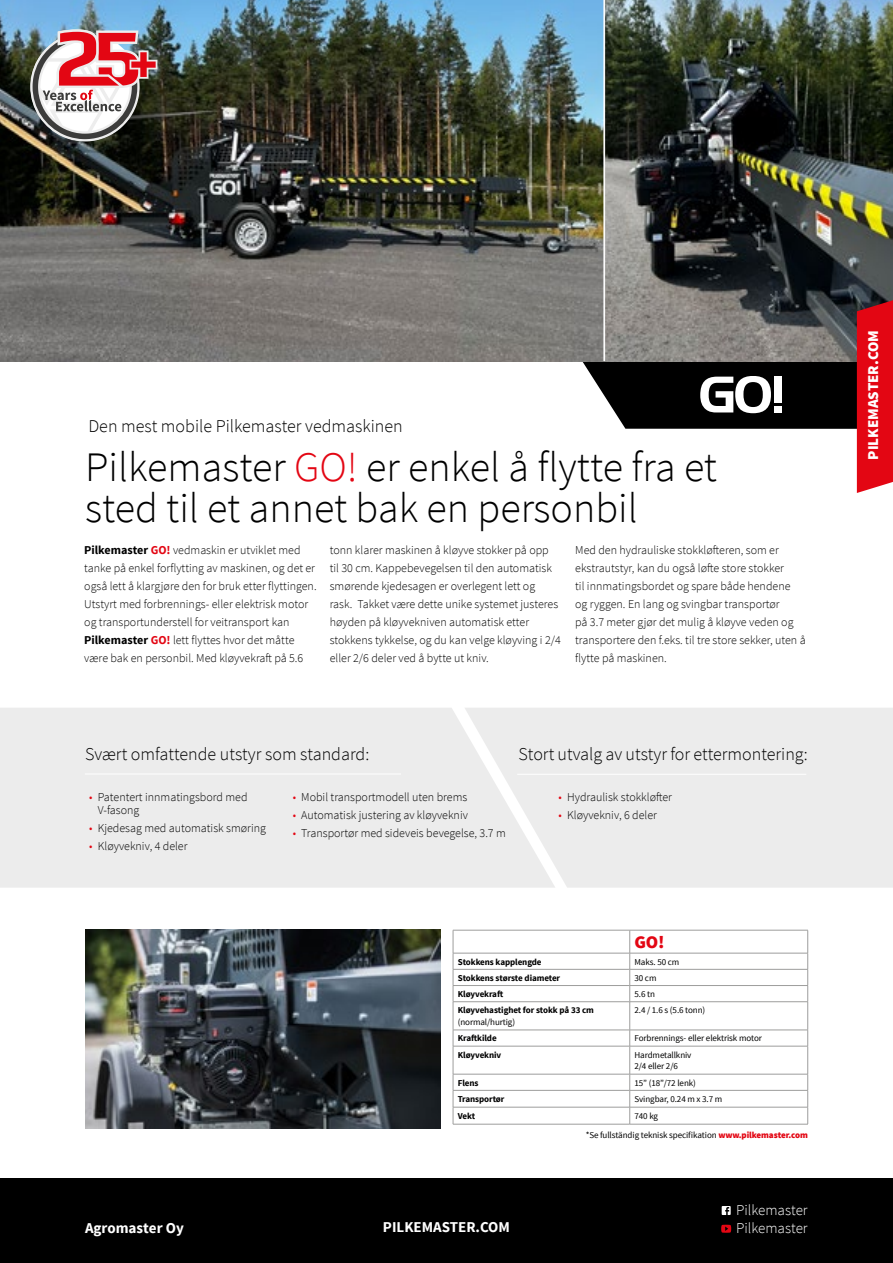
<style>
.page{position:relative;width:893px;height:1263px;background:#fff}
.page>*{position:absolute;margin:0;border:0;box-sizing:border-box;transform-origin:0 0}
.t1{font:300 42px/40.5px "Source Sans Pro";color:#000}
.t2{font:300 18px "Source Sans Pro";color:#000}
.t3{font:900 18px "Source Sans Pro";color:#e30613}
.t4{font:700 15px "Source Sans Pro";color:#fff}
.t5{font:300 15px "Source Sans Pro";color:#fff}
.t6{font:900 15px "Source Sans Pro";color:#fff}
.t7{font:300 12px/18px "Source Sans Pro";color:#000}
.t8{font:9px/11.9px "Source Sans Pro";letter-spacing:-.01em;color:#000}
.t9{font:700 9px "Source Sans Pro";letter-spacing:-.01em;color:#000}
.s1{color:#e30613}
.s2{font-weight:700}
.s3{font-weight:700;color:#e30613}
.s4{font-weight:900;color:#e30613}
</style>
<div class="page">
<div style="left:0;top:708px;width:464px;height:180px;background:#ececec"></div>
<div style="left:464px;top:708px;width:429px;height:180px;background:#ececec"></div>
<div style="left:0;top:1179px;width:893px;height:84px;background:#000"></div>
<hr style="left:85px;top:774px;width:316px;height:1px;background:#fff">
<hr style="left:517px;top:774px;width:289px;height:1px;background:#fff">
<svg style="left:721px;top:1225px;width:10px;height:8px"></svg>
<svg style="left:722px;top:1206px;width:9px;height:9px"></svg>
<img style="left:85px;top:930px;width:355px;height:198px">
<svg style="left:454px;top:931px;width:353px;height:193px"></svg>
<hr style="left:453px;top:930px;width:177px;height:1px;background:#9d9d9c">
<hr style="left:630px;top:930px;width:178px;height:1px;background:#9d9d9c">
<hr style="left:453px;top:953px;width:177px;height:1px;background:#9d9d9c">
<hr style="left:630px;top:953px;width:178px;height:1px;background:#9d9d9c">
<hr style="left:453px;top:969px;width:177px;height:1px;background:#9d9d9c">
<hr style="left:630px;top:969px;width:178px;height:1px;background:#9d9d9c">
<hr style="left:453px;top:985px;width:177px;height:1px;background:#9d9d9c">
<hr style="left:630px;top:985px;width:178px;height:1px;background:#9d9d9c">
<hr style="left:453px;top:1001px;width:177px;height:1px;background:#9d9d9c">
<hr style="left:630px;top:1001px;width:178px;height:1px;background:#9d9d9c">
<hr style="left:453px;top:1030px;width:177px;height:1px;background:#9d9d9c">
<hr style="left:630px;top:1030px;width:178px;height:1px;background:#9d9d9c">
<hr style="left:453px;top:1046px;width:177px;height:1px;background:#9d9d9c">
<hr style="left:630px;top:1046px;width:178px;height:1px;background:#9d9d9c">
<hr style="left:453px;top:1074px;width:177px;height:1px;background:#9d9d9c">
<hr style="left:630px;top:1074px;width:178px;height:1px;background:#9d9d9c">
<hr style="left:453px;top:1090px;width:177px;height:1px;background:#9d9d9c">
<hr style="left:630px;top:1090px;width:178px;height:1px;background:#9d9d9c">
<hr style="left:453px;top:1107px;width:177px;height:1px;background:#9d9d9c">
<svg style="left:453px;top:930px;width:1px;height:194px"></svg>
<hr style="left:630px;top:1107px;width:178px;height:1px;background:#9d9d9c">
<svg style="left:629px;top:930px;width:1px;height:194px"></svg>
<svg style="left:807px;top:930px;width:1px;height:194px"></svg>
<hr style="left:453px;top:1124px;width:177px;height:1px;background:#9d9d9c">
<hr style="left:630px;top:1124px;width:178px;height:1px;background:#9d9d9c">
<img style="left:0;top:0;width:604px;height:361px">
<img style="left:605px;top:0;width:288px;height:300px">
<svg style="left:30px;top:29px;width:127px;height:112px"></svg>
<svg style="left:580px;top:300px;width:313px;height:193px"></svg>
<h2 class="t2" style="left:88px;top:415px;width:316px">Den mest mobile Pilkemaster vedmaskinen</h2>
<h1 class="t1" style="left:85px;top:447px;width:633px">Pilkemaster <span class="s1">GO!</span> er enkel å flytte fra et sted til et annet bak en personbil</h1>
<p class="t7" style="left:84px;top:541px;width:234px"><span class="s2">Pilkemaster</span> <span class="s3">GO!</span> vedmaskin er utviklet med tanke på enkel forflytting av maskinen, og det er også lett å klargjøre den for bruk etter flyttingen.<br>Utstyrt med forbrennings- eller elektrisk motor og transportunderstell for veitransport kan <span class="s2">Pilkemaster</span> <span class="s3">GO!</span> lett flyttes hvor det måtte være bak en personbil. Med kløyvekraft på 5.6</p>
<p class="t7" style="left:330px;top:541px;width:233px">tonn klarer maskinen å kløyve stokker på opp til 30 cm. Kappebevegelsen til den automatisk smørende kjedesagen er overlegent lett og rask. Takket være dette unike systemet justeres høyden på kløyvekniven automatisk etter stokkens tykkelse, og du kan velge kløyving i 2/4 eller 2/6 deler ved å bytte ut kniv.</p>
<p class="t7" style="left:575px;top:541px;width:232px">Med den hydrauliske stokkløfteren, som er ekstrautstyr, kan du også løfte store stokker<br>til innmatingsbordet og spare både hendene og ryggen. En lang og svingbar transportør<br>på 3.7 meter gjør det mulig å kløyve veden og transportere den f.eks. til tre store sekker, uten å flytte på maskinen.</p>
<h2 class="t2" style="left:85px;top:743px;width:286px">Svært omfattende utstyr som standard:</h2>
<h2 class="t2" style="left:518px;top:743px;width:291px">Stort utvalg av utstyr for ettermontering:</h2>
<p class="t7" style="left:98px;top:790px;width:151px;line-height:13.5px;text-indent:-9px"><span class="s1">•</span> Patentert innmatingsbord med<br>V-fasong</p>
<p class="t7" style="left:89px;top:819px;width:178px"><span class="s1">•</span> Kjedesag med automatisk smøring</p>
<p class="t7" style="left:89px;top:837px;width:100px"><span class="s1">•</span> Kløyvekniv, 4 deler</p>
<p class="t7" style="left:559px;top:788px;width:115px"><span class="s1">•</span> Hydraulisk stokkløfter</p>
<p class="t7" style="left:559px;top:806px;width:100px"><span class="s1">•</span> Kløyvekniv, 6 deler</p>
<p class="t7" style="left:293px;top:788px;width:176px"><span class="s1">•</span> Mobil transportmodell uten brems</p>
<p class="t7" style="left:293px;top:806px;width:177px"><span class="s1">•</span> Automatisk justering av kløyvekniv</p>
<p class="t7" style="left:293px;top:824px;width:215px"><span class="s1">•</span> Transportør med sideveis bevegelse, 3.7 m</p>
<h2 class="t3" style="left:634px;top:931px;width:32px">GO!</h2>
<p class="t9" style="left:458px;top:956px;width:85px">Stokkens kapplengde</p>
<p class="t8" style="left:634px;top:956px;width:46px">Maks. 50 cm</p>
<p class="t9" style="left:458px;top:972px;width:104px">Stokkens største diameter</p>
<p class="t8" style="left:634px;top:972px;width:23px">30 cm</p>
<p class="t9" style="left:458px;top:988px;width:47px">Kløyvekraft</p>
<p class="t8" style="left:634px;top:988px;width:22px">5.6 tn</p>
<p class="t9" style="left:458px;top:1004px;width:138px">Kløyvehastighet for stokk på 33 cm</p>
<p class="t8" style="left:458px;top:1016px;width:59px">(normal/hurtig)</p>
<p class="t8" style="left:634px;top:1004px;width:72px">2.4 / 1.6 s (5.6 tonn)</p>
<p class="t9" style="left:458px;top:1033px;width:40px">Kraftkilde</p>
<p class="t8" style="left:634px;top:1033px;width:129px">Forbrennings- eller elektrisk motor</p>
<p class="t9" style="left:458px;top:1049px;width:45px">Kløyvekniv</p>
<p class="t8" style="left:634px;top:1049px;width:59px">Hardmetallkniv<br>2/4 eller 2/6</p>
<p class="t9" style="left:458px;top:1077px;width:22px">Flens</p>
<p class="t8" style="left:634px;top:1077px;width:63px">15” (18”/72 lenk)</p>
<p class="t9" style="left:458px;top:1093px;width:48px">Transportør</p>
<p class="t8" style="left:634px;top:1093px;width:89px">Svingbar, 0.24 m x 3.7 m</p>
<p class="t9" style="left:458px;top:1110px;width:19px">Vekt</p>
<p class="t8" style="left:586px;top:1106px;width:224px;line-height:19.6px;text-indent:49px">740 kg<br>*Se fullständig teknisk specifikation <span class="s4">www.pilkemaster.com</span></p>
<p class="t5" style="left:736px;top:1200px;width:73px">Pilkemaster</p>
<p class="t4" style="left:85px;top:1218px;width:100px">Agromaster Oy</p>
<p class="t4" style="left:383px;top:1217px;width:129px">PILKEMASTER.COM</p>
<p class="t5" style="left:736px;top:1218px;width:73px">Pilkemaster</p>
<p class="t6" style="left:863px;top:460px;width:131px;rotate:-90deg">PILKEMASTER.COM</p>
</div>
